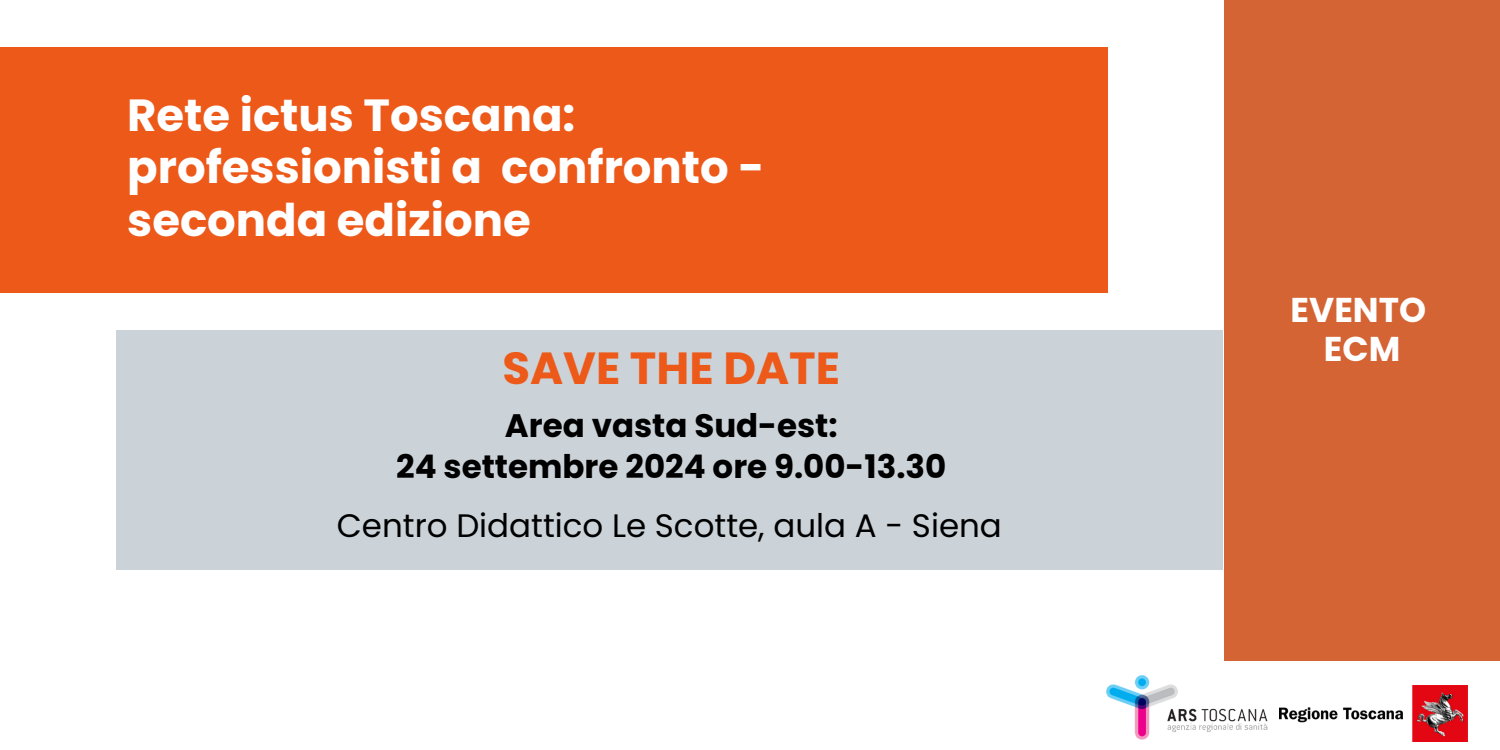
<style>
.page{position:relative;width:1500px;height:750px;background:#fff}
.page>*{position:absolute;margin:0;border:0;box-sizing:border-box;transform-origin:0 0}
.t1{font:700 45px/52.5px "Poppins";color:#fff}
.t2{font:700 45px "Poppins";color:#ed5919}
.t3{font:700 34.5px/39.5px "Poppins";color:#fff;text-align:center}
.t4{font:700 32.5px/41.2px "Poppins";color:#000;text-align:center}
.t5{font:32.5px "Poppins";color:#000}
</style>
<div class="page">
<div style="left:0;top:48px;width:1108px;height:245px;background:#ed5919"></div>
<div style="left:1224px;top:0;width:276px;height:660px;background:#d46434"></div>
<div style="left:117px;top:330px;width:1105px;height:240px;background:#cbd3d9"></div>
<img style="left:1280px;top:686px;width:187px;height:56px">
<img style="left:1106px;top:675px;width:174px;height:65px">
<h4 class="t1" style="left:127px;top:89px;width:639px">Rete ictus Toscana: professionisti a confronto - seconda edizione</h4>
<h3 class="t2" style="left:502px;top:337px;width:339px">SAVE THE DATE</h3>
<p class="t4" style="left:396px;top:405px;width:552px">Area vasta Sud-est:<br>24 settembre 2024 ore 9.00-13.30</p>
<p class="t5" style="left:337px;top:502px;width:667px">Centro Didattico Le Scotte, aula A - Siena</p>
<p class="t3" style="left:1291px;top:290px;width:137px">EVENTO<br>ECM</p>
</div>
